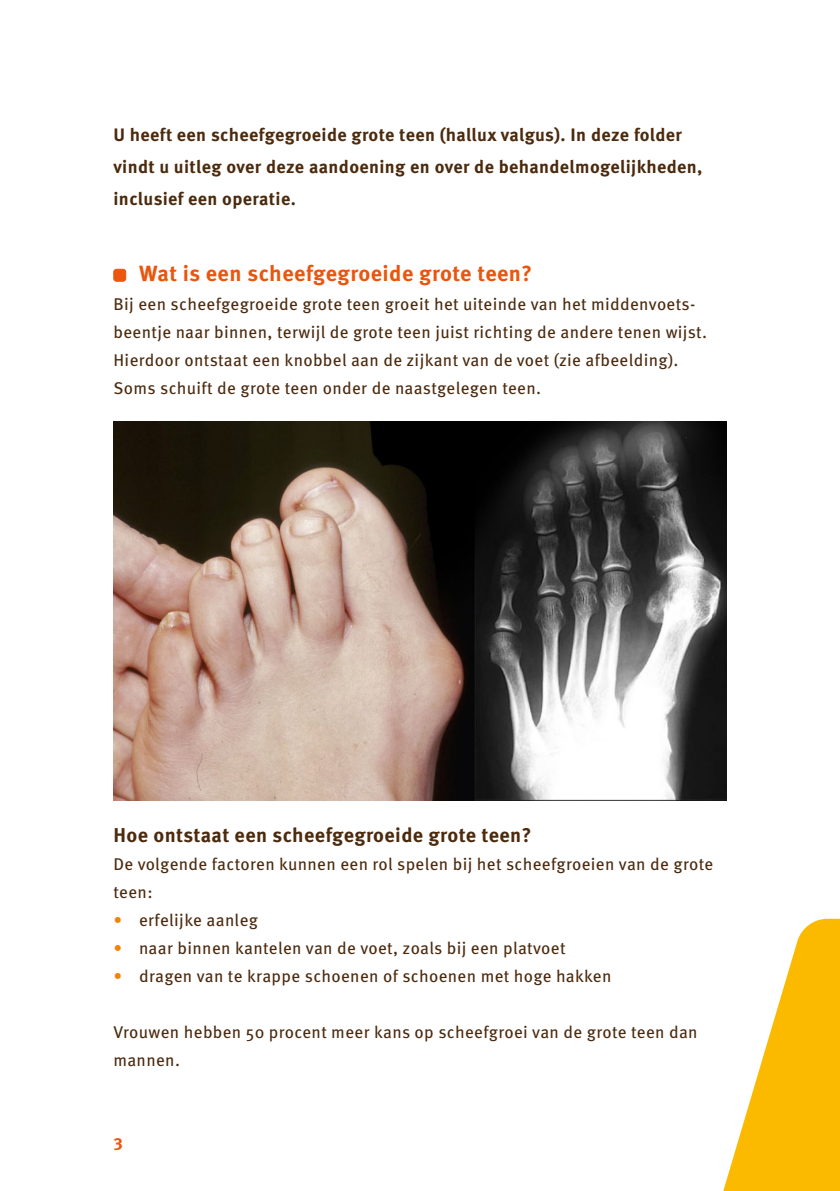
<style>
.page{position:relative;width:840px;height:1191px;background:#fff}
.page>*{position:absolute;margin:0;border:0;box-sizing:border-box;transform-origin:0 0}
.t1{font:700 22px "Meta Pro";letter-spacing:.02em;color:#ea560d}
.t2{font:700 20px "Meta Pro";letter-spacing:.02em;color:#4b2a0e}
.t3{font:700 18px/32px "Meta Pro";letter-spacing:.02em;color:#4b2a0e}
.t4{font:17px/28px "Meta Pro";letter-spacing:.02em;color:#4b2a0e}
.t5{font:700 17px "Meta Pro";color:#ea560d}
.s1{color:#f08300}
</style>
<div class="page">
<svg style="left:723px;top:918px;width:116px;height:273px"></svg>
<div style="left:114px;top:269px;width:12px;height:12px;background:#ea560d;border-radius:3px"></div>
<div style="left:113px;top:269px;width:13px;height:12px;border:1px solid #ea560d;border-radius:3px"></div>
<img style="left:113px;top:421px;width:613px;height:380px">
<p class="t3" style="left:113px;top:118px;width:590px">U heeft een scheefgegroeide grote teen (hallux valgus). In deze folder vindt u uitleg over deze aandoening en over de behandelmogelijkheden, inclusief een operatie.</p>
<p class="t1" style="left:139px;top:257px;width:394px">Wat is een scheefgegroeide grote teen?</p>
<p class="t4" style="left:113px;top:288px;width:595px">Bij een scheefgegroeide grote teen groeit het uiteinde van het middenvoets&shy;beentje naar binnen, terwijl de grote teen juist richting de andere tenen wijst.<br>Hierdoor ontstaat een knobbel aan de zijkant van de voet (zie afbeelding).<br>Soms schuift de grote teen onder de naastgelegen teen.</p>
<p class="t2" style="left:113px;top:819px;width:419px">Hoe ontstaat een scheefgegroeide grote teen?</p>
<p class="t4" style="left:113px;top:848px;width:601px">De volgende factoren kunnen een rol spelen bij het scheefgroeien van de grote teen:</p>
<p class="t4" style="left:113px;top:904px;width:146px"><span class="s1">•</span> erfelijke aanleg</p>
<p class="t4" style="left:113px;top:932px;width:453px"><span class="s1">•</span> naar binnen kantelen van de voet, zoals bij een platvoet</p>
<p class="t4" style="left:113px;top:960px;width:499px"><span class="s1">•</span> dragen van te krappe schoenen of schoenen met hoge hakken</p>
<p class="t4" style="left:113px;top:1016px;width:585px">Vrouwen hebben 50 procent meer kans op scheefgroei van de grote teen dan mannen.</p>
<p class="t5" style="left:113px;top:1127px;width:11px">3</p>
</div>
